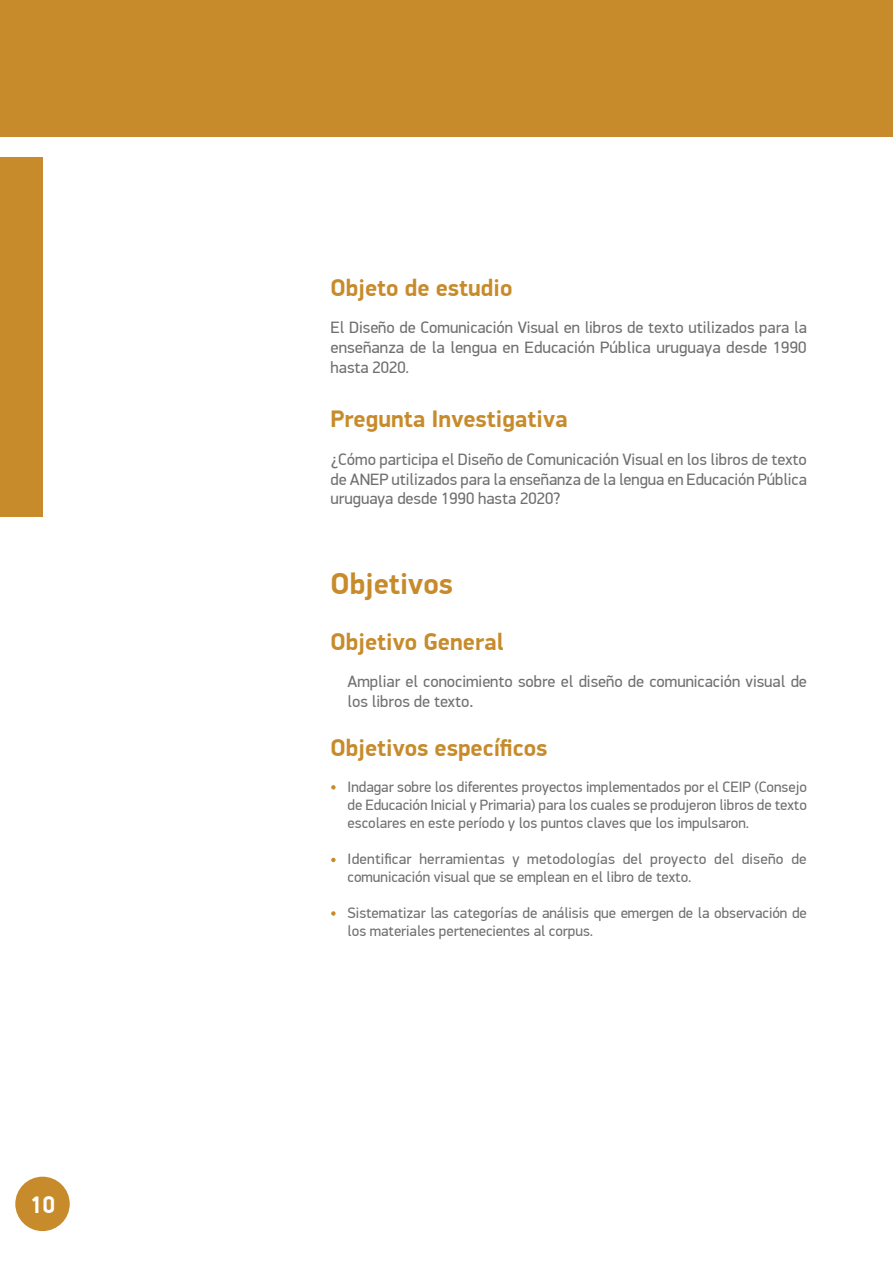
<style>
.page{position:relative;width:893px;height:1263px;background:#fff}
.page>*{position:absolute;margin:0;border:0;box-sizing:border-box;transform-origin:0 0}
.t1{font:700 30px "PF Din Display Pro";color:#c78b2b}
.t2{font:700 24px "PF Din Display Pro";color:#c78b2b}
.t3{font:700 24px "PF Din Display Pro";color:#fff}
.t4{font:16.5px/19.8px "PF Din Display Pro";color:#706f6f;text-align:justify}
.t5{font:15px/18px "PF Din Display Pro";color:#706f6f}
.s1{font-size:18px}
</style>
<div class="page">
<div style="left:15px;top:1177px;width:55px;height:54px;background:#c78b2b;border-radius:50%"></div>
<div style="left:0;top:157px;width:43px;height:360px;background:#c78b2b"></div>
<div style="left:0;top:0;width:893px;height:137px;background:#c78b2b"></div>
<svg style="left:331px;top:785px;width:5px;height:4px"></svg>
<svg style="left:331px;top:858px;width:5px;height:4px"></svg>
<svg style="left:331px;top:911px;width:5px;height:5px"></svg>
<h2 class="t3" style="left:30px;top:1190px;width:27px">10</h2>
<h2 class="t2" style="left:331px;top:273px;width:183px">Objeto de estudio</h2>
<p class="t4" style="left:331px;top:318px;width:478px">El Diseño de Comunicación Visual en libros de texto utilizados para la enseñanza de la lengua en Educación Pública uruguaya desde 1990 hasta 2020.</p>
<h2 class="t2" style="left:331px;top:404px;width:239px">Pregunta Investigativa</h2>
<p class="t4" style="left:331px;top:449px;width:478px">¿Cómo participa el Diseño de Comunicación Visual en los libros de texto de ANEP utilizados para la enseñanza de la lengua en Educación Pública uruguaya desde 1990 hasta 2020?</p>
<h1 class="t1" style="left:331px;top:566px;width:124px">Objetivos</h1>
<h2 class="t2" style="left:331px;top:627px;width:174px">Objetivo General</h2>
<p class="t4" style="left:348px;top:672px;width:461px">Ampliar el conocimiento sobre el diseño de comunicación visual de los libros de texto<span class="s1">.</span></p>
<h2 class="t2" style="left:331px;top:733px;width:218px">Objetivos específicos</h2>
<p class="t5" style="left:348px;top:778px;width:461px;text-align:justify">Indagar sobre los diferentes proyectos implementados por el CEIP (Consejo de Educación Inicial y Primaria) para los cuales se produjeron libros de texto escolares en este período y los puntos claves que los impulsaron.</p>
<p class="t5" style="left:348px;top:850px;width:460px">Identificar herramientas y metodologías del proyecto del diseño de comunicación visual que se emplean en el libro de texto.</p>
<p class="t5" style="left:348px;top:904px;width:461px">Sistematizar las categorías de análisis que emergen de la observación de los materiales pertenecientes al corpus.</p>
</div>
